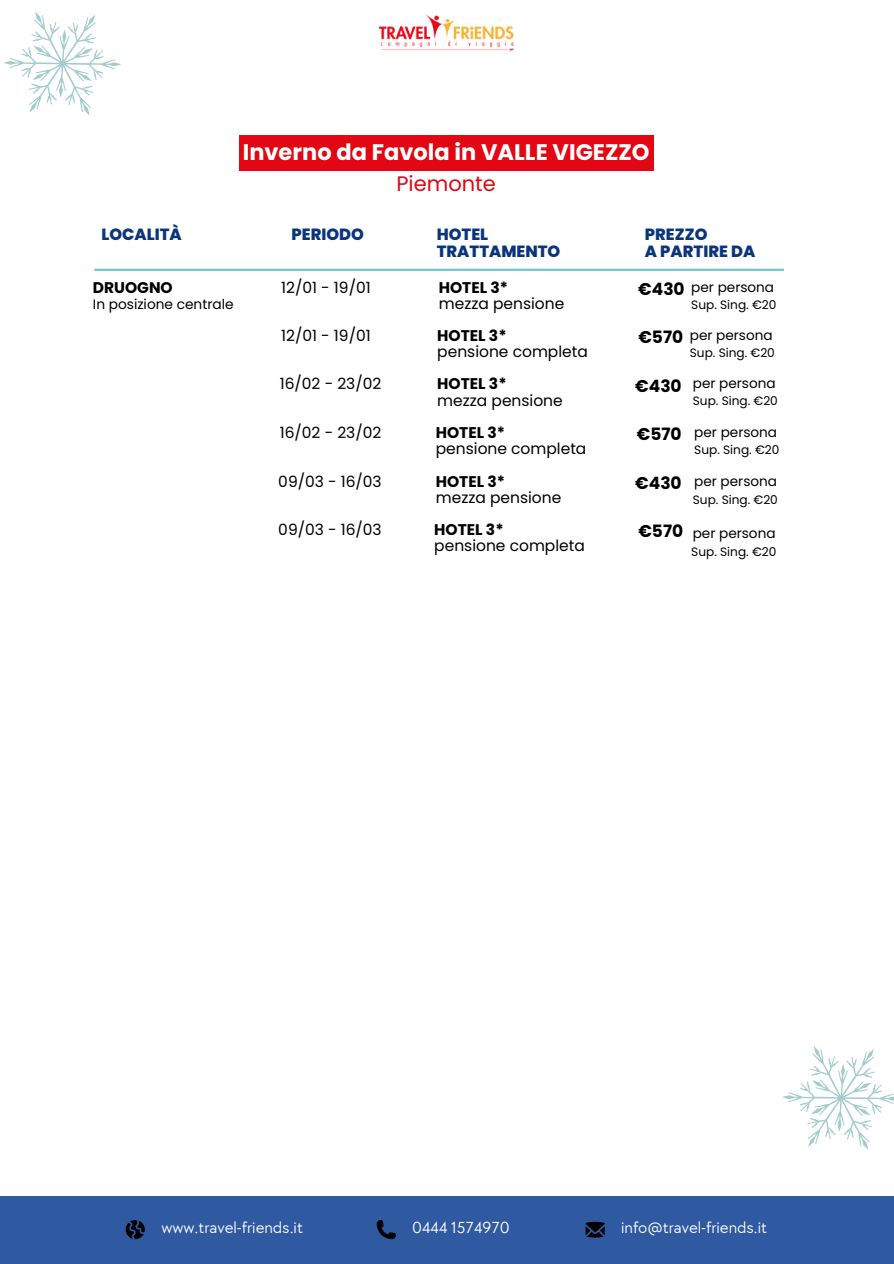
<style>
.page{position:relative;width:894px;height:1264px;background:#fff}
.page>*{position:absolute;margin:0;border:0;box-sizing:border-box;transform-origin:0 0}
.t1{font:700 22.5px "Poppins";color:#fff}
.t2{font:21px "Poppins";color:#e30613}
.t3{font:700 16.95px "Poppins";color:#000}
.t4{font:16.5px "TT Chocolates";color:#fff}
.t5{font:800 16.2px "Poppins";color:#0a357d}
.t6{font:15.45px "Poppins";color:#000}
.t7{font:700 15.45px "Poppins";color:#000}
.t8{font:13.65px "Poppins";color:#000}
.t9{font:12.15px "Poppins";color:#000}
</style>
<div class="page">
<img style="left:380px;top:14px;width:133px;height:38px">
<div style="left:0;top:1195px;width:893px;height:68px;background:#2f59a0"></div>
<svg style="left:376px;top:1220px;width:20px;height:19px"></svg>
<svg style="left:126px;top:1220px;width:19px;height:19px"></svg>
<svg style="left:585px;top:1221px;width:19px;height:16px"></svg>
<svg style="left:4px;top:12px;width:117px;height:103px"></svg>
<svg style="left:783px;top:1046px;width:110px;height:104px"></svg>
<div style="left:239px;top:135px;width:414px;height:35px;background:#e30613"></div>
<hr style="left:94px;top:269px;width:689px;height:2px;background:#6fc6d1">
<p class="t1" style="left:243px;top:137px;width:408px">Inverno da Favola in VALLE VIGEZZO</p>
<p class="t2" style="left:396px;top:169px;width:101px">Piemonte</p>
<p class="t5" style="left:101px;top:223px;width:82px">LOCALITÀ</p>
<p class="t5" style="left:291px;top:223px;width:74px">PERIODO</p>
<p class="t5" style="left:436px;top:223px;width:53px">HOTEL</p>
<h4 class="t5" style="left:436px;top:240px;width:125px">TRATTAMENTO</h4>
<p class="t5" style="left:644px;top:223px;width:64px">PREZZO</p>
<p class="t5" style="left:644px;top:240px;width:112px">A PARTIRE DA</p>
<p class="t7" style="left:93px;top:276px;width:81px">DRUOGNO</p>
<p class="t8" style="left:93px;top:295px;width:142px">In posizione centrale</p>
<h3 class="t6" style="left:281px;top:277px;width:91px">12/01 - 19/01</h3>
<p class="t7" style="left:438px;top:277px;width:71px">HOTEL 3*</p>
<p class="t6" style="left:438px;top:293px;width:127px">mezza pensione</p>
<p class="t3" style="left:638px;top:277px;width:48px">€430</p>
<h3 class="t8" style="left:691px;top:277px;width:84px">per persona</h3>
<p class="t9" style="left:691px;top:296px;width:87px">Sup. Sing. €20</p>
<p class="t6" style="left:281px;top:325px;width:91px">12/01 - 19/01</p>
<p class="t7" style="left:437px;top:325px;width:71px">HOTEL 3*</p>
<p class="t6" style="left:437px;top:341px;width:152px">pensione completa</p>
<h4 class="t3" style="left:638px;top:325px;width:46px">€570</h4>
<p class="t8" style="left:689px;top:326px;width:84px">per persona</p>
<p class="t9" style="left:689px;top:344px;width:87px">Sup. Sing. €20</p>
<p class="t6" style="left:280px;top:373px;width:103px">16/02 - 23/02</p>
<p class="t7" style="left:437px;top:373px;width:71px">HOTEL 3*</p>
<p class="t6" style="left:437px;top:389px;width:127px">mezza pensione</p>
<h4 class="t3" style="left:635px;top:374px;width:48px">€430</h4>
<p class="t8" style="left:692px;top:374px;width:84px">per persona</p>
<p class="t9" style="left:692px;top:392px;width:87px">Sup. Sing. €20</p>
<p class="t6" style="left:280px;top:421px;width:103px">16/02 - 23/02</p>
<p class="t7" style="left:435px;top:421px;width:71px">HOTEL 3*</p>
<p class="t6" style="left:435px;top:437px;width:152px">pensione completa</p>
<h4 class="t3" style="left:636px;top:422px;width:46px">€570</h4>
<p class="t8" style="left:694px;top:422px;width:84px">per persona</p>
<p class="t9" style="left:694px;top:441px;width:87px">Sup. Sing. €20</p>
<p class="t6" style="left:278px;top:470px;width:105px">09/03 - 16/03</p>
<p class="t7" style="left:435px;top:470px;width:71px">HOTEL 3*</p>
<p class="t6" style="left:435px;top:486px;width:127px">mezza pensione</p>
<p class="t6" style="left:278px;top:518px;width:105px">09/03 - 16/03</p>
<p class="t7" style="left:434px;top:518px;width:71px">HOTEL 3*</p>
<h4 class="t3" style="left:638px;top:519px;width:46px">€570</h4>
<p class="t6" style="left:434px;top:535px;width:152px">pensione completa</p>
<h4 class="t3" style="left:635px;top:471px;width:48px">€430</h4>
<p class="t8" style="left:694px;top:471px;width:84px">per persona</p>
<p class="t9" style="left:692px;top:491px;width:87px">Sup. Sing. €20</p>
<p class="t8" style="left:692px;top:523px;width:84px">per persona</p>
<p class="t9" style="left:691px;top:543px;width:87px">Sup. Sing. €20</p>
<p class="t4" style="left:161px;top:1217px;width:143px">www.travel-friends.it</p>
<h2 class="t4" style="left:412px;top:1218px;width:99px">0444 1574970</h2>
<h1 class="t4" style="left:621px;top:1217px;width:147px">info@travel-friends.it</h1>
</div>
